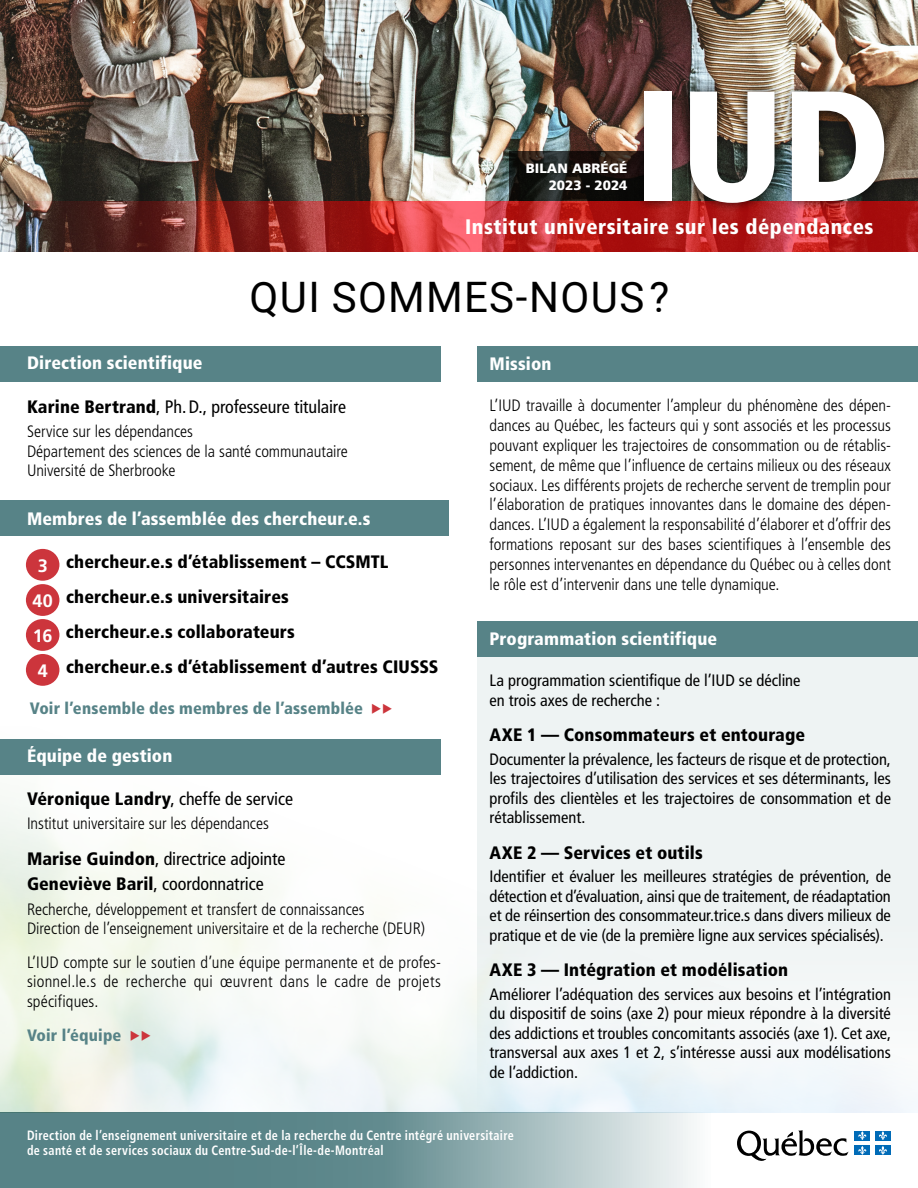
<style>
.page{position:relative;width:918px;height:1188px;background:#fff}
.page>*{position:absolute;margin:0;border:0;box-sizing:border-box;transform-origin:0 0}
.t1{font:900 condensed 156.75px "Frutiger LT Pro";color:#fff;scale:1.05 1}
.t2{font:42px "Roboto";letter-spacing:.03em;color:#000}
.t3{font:900 condensed 21px "Frutiger LT Pro";letter-spacing:.025em;color:#fff}
.t4{font:900 condensed 18px/35.1px "Frutiger LT Pro";letter-spacing:.005em;color:#000}
.t5{font:condensed 18px/26px "Frutiger LT Pro";letter-spacing:-.005em;color:#000}
.t6{font:900 condensed 18px "Frutiger LT Pro";letter-spacing:.005em;color:#fff}
.t7{font:700 18px/35.1px "Frutiger LT Pro";color:#fff}
.t8{font:300 condensed 16.5px/19.8px "Frutiger LT Pro";letter-spacing:-.005em;color:#000}
.t9{font:condensed 16.5px/19.5px "Frutiger LT Pro";color:#000;text-align:justify}
.t10{font:900 condensed 16.5px "Frutiger LT Pro";letter-spacing:.01em;color:#578387}
.t11{font:900 condensed 16.5px "Frutiger LT Pro";letter-spacing:.02em;color:#fff}
.t12{font:700 condensed 13.5px/15px "Frutiger LT Pro";letter-spacing:.025em;color:#fff;scale:.9 1}
.t13{font:900 13.5px/16.5px "Frutiger LT Pro";color:#fff;text-align:right}
.s1{font-weight:900}
.s2{color:#cc353c}
</style>
<div class="page">
<img style="left:0;top:0;width:918px;height:201px">
<img style="left:0;top:201px;width:918px;height:51px">
<svg style="left:509px;top:152px;width:124px;height:49px;background:#1a1714"></svg>
<div style="left:633px;top:80px;width:262px;height:133px;background:#000;opacity:.75"></div>
<div style="left:0;top:739px;width:441px;height:36px;background:#578387"></div>
<div style="left:0;top:500px;width:448px;height:36px;background:#578387"></div>
<div style="left:0;top:346px;width:441px;height:36px;background:#578387"></div>
<div style="left:477px;top:346px;width:441px;height:36px;background:#578387"></div>
<div style="left:477px;top:657px;width:441px;height:455px;background:#eef3f3"></div>
<div style="left:477px;top:621px;width:441px;height:36px;background:#578387"></div>
<div style="left:26px;top:549px;width:33px;height:32px;background:#cc353c;border-radius:50%"></div>
<div style="left:26px;top:584px;width:33px;height:32px;background:#cc353c;border-radius:50%"></div>
<div style="left:26px;top:619px;width:33px;height:32px;background:#cc353c;border-radius:50%"></div>
<svg style="left:0;top:1112px;width:711px;height:76px;background:#80a1a4"></svg>
<svg style="left:737px;top:1130px;width:112px;height:31px"></svg>
<div style="left:854px;top:1131px;width:16px;height:10px;background:#006bb7"></div>
<svg style="left:858px;top:1131px;width:9px;height:9px"></svg>
<div style="left:875px;top:1131px;width:16px;height:10px;background:#006bb7"></div>
<svg style="left:879px;top:1131px;width:8px;height:9px"></svg>
<div style="left:854px;top:1145px;width:16px;height:10px;background:#006bb7"></div>
<svg style="left:858px;top:1146px;width:9px;height:9px"></svg>
<div style="left:875px;top:1145px;width:16px;height:10px;background:#006bb7"></div>
<svg style="left:879px;top:1146px;width:8px;height:9px"></svg>
<div style="left:26px;top:654px;width:33px;height:32px;background:#cc353c;border-radius:50%"></div>
<h1 class="t1" style="left:633px;top:52px;width:247px">IUD</h1>
<p class="t11" style="left:566px;top:92px;width:319px">Institut universitaire sur les dépendances</p>
<p class="t13" style="left:526px;top:160px;width:103px">BILAN ABRÉGÉ<br>2023 - 2024</p>
<p class="t3" style="left:465px;top:214px;width:410px">Institut universitaire sur les dépendances</p>
<h2 class="t2" style="left:250px;top:267px;width:421px">QUI SOMMES-NOUS ?</h2>
<p class="t6" style="left:27px;top:352px;width:177px">Direction scientifique</p>
<p class="t5" style="left:27px;top:394px;width:321px"><span class="s1">Karine Bertrand</span>, Ph.D., professeure titulaire</p>
<p class="t8" style="left:27px;top:421px;width:322px">Service sur les dépendances<br>Département des sciences de la santé communautaire<br>Université de Sherbrooke</p>
<p class="t6" style="left:27px;top:508px;width:345px">Membres de l’assemblée des chercheur.e.s</p>
<p class="t4" style="left:66px;top:544px;width:374px">chercheur.e.s d’établissement – CCSMTL chercheur.e.s universitaires<br>chercheur.e.s collaborateurs<br>chercheur.e.s d’établissement d’autres CIUSSS</p>
<p class="t10" style="left:30px;top:698px;width:365px">Voir l’ensemble des membres de l’assemblée <span class="s2">◆◆</span></p>
<p class="t6" style="left:27px;top:745px;width:147px">Équipe de gestion</p>
<p class="t5" style="left:27px;top:786px;width:267px"><span class="s1">Véronique Landry</span>, cheffe de service</p>
<p class="t8" style="left:27px;top:814px;width:243px">Institut universitaire sur les dépendances</p>
<p class="t5" style="left:27px;top:845px;width:260px"><span class="s1">Marise Guindon</span>, directrice adjointe<br><span class="s1">Geneviève Baril</span>, coordonnatrice</p>
<p class="t8" style="left:27px;top:899px;width:400px">Recherche, développement et transfert de connaissances<br>Direction de l’enseignement universitaire et de la recherche (DEUR)</p>
<p class="t8" style="left:27px;top:952px;width:416px;text-align:justify">L’IUD compte sur le soutien d’une équipe permanente et de profes&shy;sionnel.le.s de recherche qui œuvrent dans le cadre de projets spécifiques.</p>
<p class="t10" style="left:27px;top:1025px;width:126px">Voir l’équipe <span class="s2">◆◆</span></p>
<p class="t7" style="left:33px;top:548px;width:22px">3<br>40<br>16</p>
<p class="t7" style="left:38px;top:653px;width:12px">4</p>
<p class="t6" style="left:490px;top:353px;width:63px">Mission</p>
<p class="t8" style="left:490px;top:396px;width:403px;text-align:justify">L’IUD travaille à documenter l’ampleur du phénomène des dépen&shy;dances au Québec, les facteurs qui y sont associés et les processus pouvant expliquer les trajectoires de consommation ou de rétablis&shy;sement, de même que l’influence de certains milieux ou des réseaux sociaux. Les différents projets de recherche servent de tremplin pour l’élaboration de pratiques innovantes dans le domaine des dépen&shy;dances. L’IUD a également la responsabilité d’élaborer et d’offrir des formations reposant sur des bases scientifiques à l’ensemble des personnes intervenantes en dépendance du Québec ou à celles dont le rôle est d’intervenir dans une telle dynamique.</p>
<p class="t6" style="left:490px;top:628px;width:229px">Programmation scientifique</p>
<p class="t9" style="left:490px;top:671px;width:313px">La programmation scientifique de l’IUD se décline en trois axes de recherche :</p>
<p class="t4" style="left:490px;top:717px;width:317px">AXE 1 — Consommateurs et entourage</p>
<p class="t9" style="left:490px;top:750px;width:403px">Documenter la prévalence, les facteurs de risque et de protection, les trajectoires d’utilisation des services et ses déterminants, les profils des clientèles et les trajectoires de consommation et de rétablissement.</p>
<p class="t4" style="left:490px;top:835px;width:215px">AXE 2 — Services et outils</p>
<p class="t9" style="left:490px;top:867px;width:403px">Identifier et évaluer les meilleures stratégies de prévention, de détection et d’évaluation, ainsi que de traitement, de réadaptation et de réinsertion des consommateur.trice.s dans divers milieux de pratique et de vie (de la première ligne aux services spécialisés).</p>
<p class="t4" style="left:490px;top:952px;width:300px">AXE 3 — Intégration et modélisation</p>
<p class="t9" style="left:490px;top:984px;width:403px">Améliorer l’adéquation des services aux besoins et l’intégration du dispositif de soins (axe 2) pour mieux répondre à la diversité des addictions et troubles concomitants associés (axe 1). Cet axe, transversal aux axes 1 et 2, s’intéresse aussi aux modélisations de l’addiction.</p>
<p class="t12" style="left:27px;top:1128px;width:543px">Direction de l’enseignement universitaire et de la recherche du Centre intégré universitaire de santé et de services sociaux du Centre-Sud-de-l’Île-de-Montréal</p>
</div>
